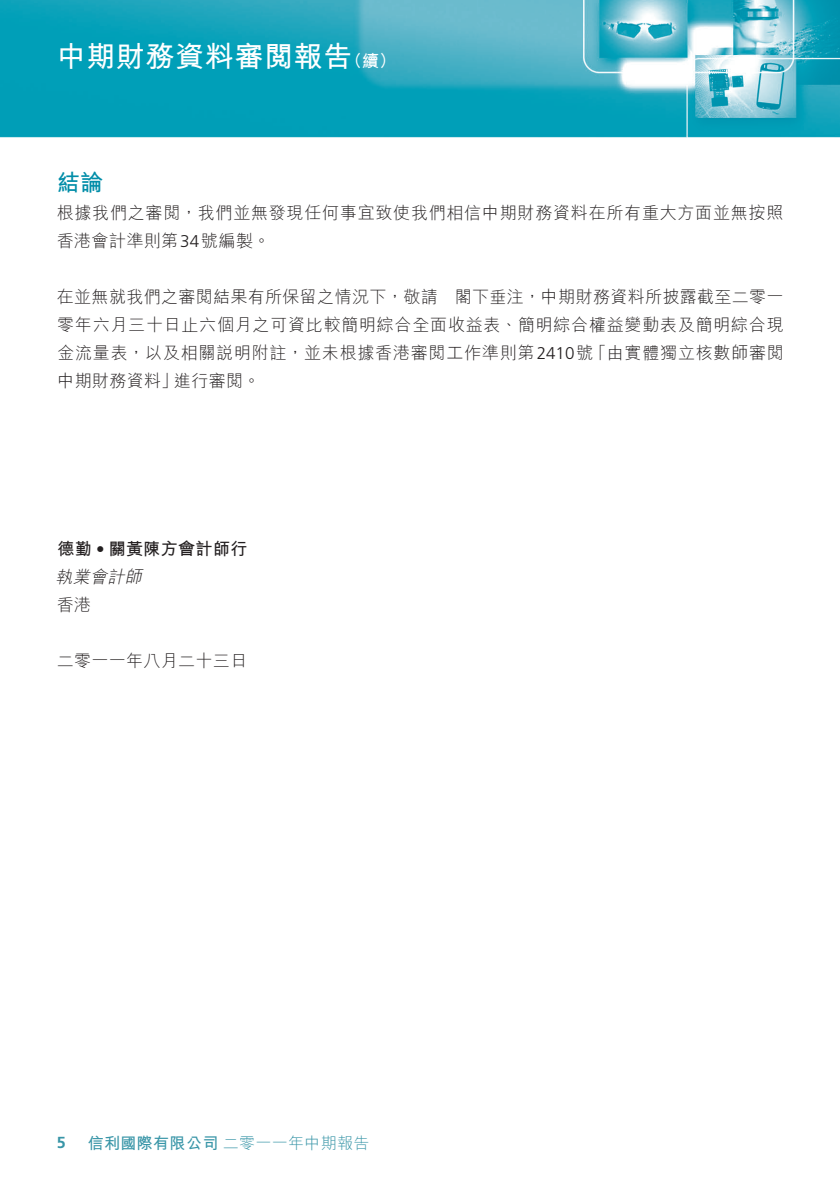
<style>
.page{position:relative;width:840px;height:1191px;background:#fff}
.page>*{position:absolute;margin:0;border:0;box-sizing:border-box;transform-origin:0 0}
.t1{font:700 29px "M Hei HK";letter-spacing:.02em;color:#fff}
.t2{font:700 23px "M Hei HK";color:#008da8}
.t3{font:300 17px/28px "M Hei HK";letter-spacing:.045em;color:#231f20}
.t4{font:300 17px "M Hei HK";letter-spacing:.02em;color:#231f20}
.t5{font:700 17px/28px "M Hei HK";letter-spacing:.02em;color:#231f20}
.t6{font:700 17px "M Hei HK";color:#fff}
.t7{font:300 16px "M Hei HK";letter-spacing:.02em;color:#3895a7}
.t8{font:700 16px "Frutiger LT Std";color:#3895a7}
.s1{font-family:"Frutiger LT Std"}
.s2{font-weight:300;font-style:italic}
.s3{font-weight:700}
</style>
<div class="page">
<img style="left:0;top:0;width:839px;height:138px">
<h1 class="t1" style="left:57px;top:35px;width:297px">中期財務資料審閱報告</h1>
<p class="t6" style="left:345px;top:48px;width:52px">（續(</p>
<h2 class="t2" style="left:57px;top:165px;width:48px">結論</h2>
<p class="t3" style="left:57px;top:198px;width:727px">根據我們之審閱，我們並無發現任何事宜致使我們相信中期財務資料在所有重大方面並無按照香港會計準則第<span class="s1">34</span>號編製。</p>
<p class="t4" style="left:454px;top:288px;width:330px">閣下垂注，中期財務資料所披露截至二零一</p>
<p class="t4" style="left:57px;top:288px;width:382px">在並無就我們之審閱結果有所保留之情況下，敬請</p>
<p class="t3" style="left:57px;top:310px;width:727px">零年六月三十日止六個月之可資比較簡明綜合全面收益表、簡明綜合權益變動表及簡明綜合現</p>
<p class="t3" style="left:589px;top:338px;width:196px">「由實體獨立核數師審閱</p>
<p class="t3" style="left:174px;top:338px;width:421px;text-indent:-117px">金流量表，以及相關說明附註，並未根據香港審閱工作準則第<span class="s1">2410</span>號進行審閱。</p>
<p class="t3" style="left:57px;top:366px;width:122px">中期財務資料」</p>
<p class="t5" style="left:55px;top:533px;width:193px">德勤 <span class="s1">•</span> 關黃陳方會計師行<span class="s2">執業會計師</span></p>
<p class="t3" style="left:57px;top:590px;width:36px">香港</p>
<p class="t4" style="left:57px;top:652px;width:192px">二零一一年八月二十三日</p>
<p class="t8" style="left:57px;top:1132px;width:10px">5</p>
<p class="t7" style="left:88px;top:1134px;width:283px"><span class="s3">信利國際有限公司</span>二零一一年中期報告</p>
</div>
